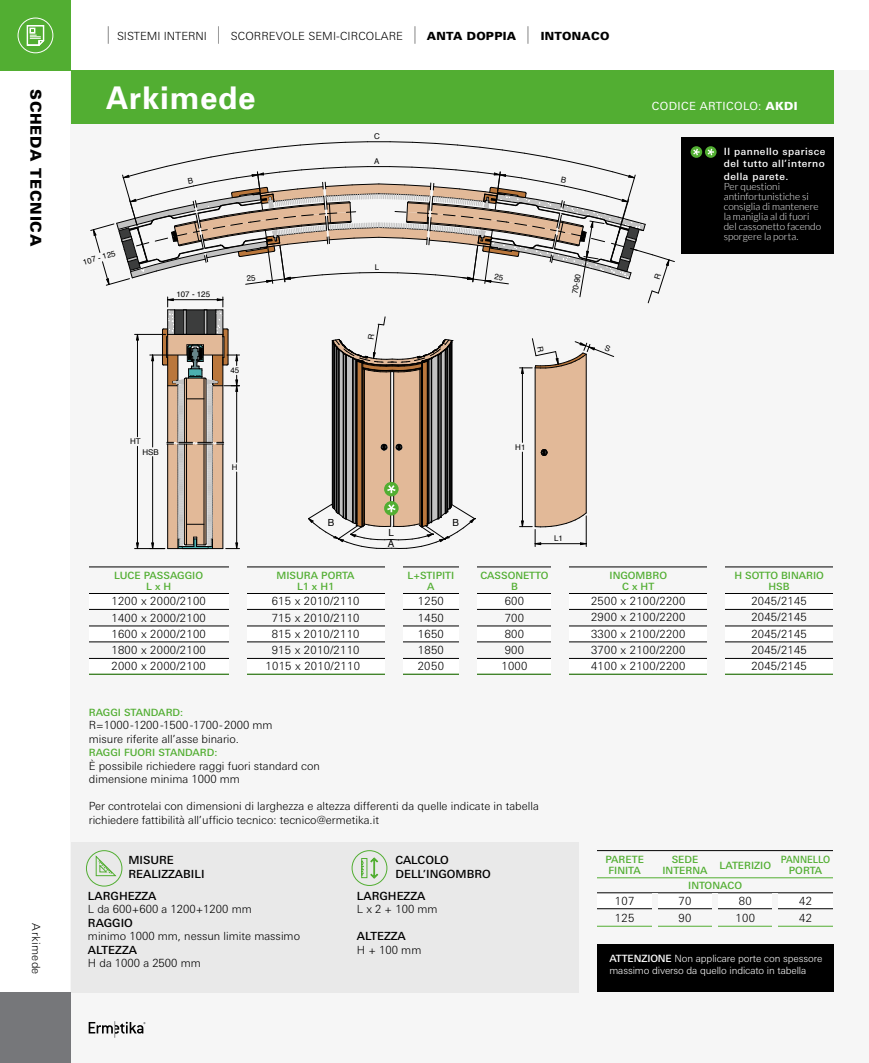
<style>
.page{position:relative;width:869px;height:1063px;background:#fff}
.page>*{position:absolute;margin:0;border:0;box-sizing:border-box;transform-origin:0 0}
.t1{font:700 31.25px "Univers";letter-spacing:.025em;color:#fff}
.t2{font:900 15px "Univers";letter-spacing:.05em;color:#000}
.t3{font:300 11.25px/16.2px "Linotype Univers Basic";color:#000}
.t4{font:300 11.25px/16.2px "Linotype Univers Basic";letter-spacing:.02em;color:#000;text-align:center}
.t5{font:500 11.25px/13.5px "Linotype Univers Basic";color:#000}
.t6{font:11.25px "Linotype Univers Basic";letter-spacing:.03em;color:#fff}
.t7{font:300 11.25px "Linotype Univers Basic";letter-spacing:.03em;color:#000}
.t8{font:500 10px/11.2px "Linotype Univers Basic";color:#52ae32;text-align:center}
.t9{font:300 10px/10px "Lato";color:#fff}
.t10{font:300 10px/12.5px "Linotype Univers Basic";letter-spacing:-.01em;color:#fff}
.t11{font:500 10px/12.5px "Linotype Univers Basic";letter-spacing:.05em;color:#fff;text-align:justify}
.t12{font:500 10px/11.2px "Linotype Univers Basic";color:#52ae32;text-align:center;scale:.92 1}
.t13{font:9.75px/11.2px "Helvetica";color:#000}
.t14{font:8px "Helvetica";letter-spacing:-.005em;color:#000}
.s1{font-family:"Linotype Univers Extd Ult";font-style:italic;font-size:17.5px}
.s2{font-family:"Univers";font-weight:900}
.s3{font-weight:500}
</style>
<div class="page">
<div style="left:71px;top:71px;width:797px;height:934px;background:#f6f6f6"></div>
<div style="left:71px;top:992px;width:797px;height:71px;background:#f6f6f6"></div>
<div style="left:0;top:992px;width:71px;height:71px;background:#76777a"></div>
<div style="left:0;top:0;width:71px;height:71px;background:#52ae32"></div>
<svg style="left:89px;top:1021px;width:56px;height:17px"></svg>
<div style="left:18px;top:18px;width:35px;height:35px;border:1px solid #fff;border-radius:50%"></div>
<svg style="left:27px;top:25px;width:17px;height:21px"></svg>
<div style="left:71px;top:842px;width:508px;height:150px;background:#e9e9e9"></div>
<div style="left:71px;top:71px;width:762px;height:53px;background:#52ae32"></div>
<svg style="left:86px;top:850px;width:36px;height:37px"></svg>
<svg style="left:351px;top:850px;width:36px;height:36px"></svg>
<div style="left:592px;top:893px;width:249px;height:16px;background:#fff"></div>
<hr style="left:585px;top:850px;width:255px;height:1px;background:#000">
<hr style="left:594px;top:926px;width:246px;height:1px;background:#52ae32">
<hr style="left:585px;top:877px;width:255px;height:1px;background:#52ae32">
<div style="left:651px;top:893px;width:6px;height:69px;background:#f6f6f6"></div>
<div style="left:712px;top:893px;width:5px;height:69px;background:#f6f6f6"></div>
<div style="left:772px;top:893px;width:5px;height:69px;background:#f6f6f6"></div>
<div style="left:832px;top:838px;width:12px;height:161px;background:#f6f6f6"></div>
<div style="left:579px;top:838px;width:18px;height:161px;background:#f6f6f6"></div>
<div style="left:597px;top:944px;width:236px;height:48px;background:#000"></div>
<div style="left:680px;top:137px;width:153px;height:117px;background:#000"></div>
<svg style="left:704px;top:146px;width:12px;height:12px"></svg>
<svg style="left:707px;top:149px;width:6px;height:6px"></svg>
<svg style="left:690px;top:146px;width:12px;height:12px"></svg>
<svg style="left:693px;top:149px;width:6px;height:6px"></svg>
<div style="left:83px;top:593px;width:756px;height:16px;background:#fff"></div>
<div style="left:83px;top:593px;width:756px;height:17px;border:1px solid #000"></div>
<div style="left:83px;top:626px;width:756px;height:16px;background:#fff"></div>
<div style="left:83px;top:658px;width:756px;height:16px;background:#fff"></div>
<div style="left:83px;top:658px;width:756px;height:17px;border:1px solid #000"></div>
<hr style="left:89px;top:567px;width:747px;height:1px;background:#000">
<hr style="left:86px;top:674px;width:750px;height:1px;background:#52ae32">
<div style="left:77px;top:560px;width:12px;height:159px;background:#f6f6f6"></div>
<div style="left:229px;top:560px;width:17px;height:125px;background:#f6f6f6"></div>
<div style="left:384px;top:560px;width:18px;height:125px;background:#f6f6f6"></div>
<div style="left:459px;top:560px;width:18px;height:125px;background:#f6f6f6"></div>
<div style="left:551px;top:559px;width:18px;height:126px;background:#f6f6f6"></div>
<div style="left:707px;top:559px;width:17px;height:126px;background:#f6f6f6"></div>
<div style="left:833px;top:559px;width:17px;height:172px;background:#f6f6f6"></div>
<svg style="left:90px;top:142px;width:584px;height:407px"></svg>
<h2 class="t2" style="left:45px;top:89px;width:159px;rotate:90deg">SCHEDA TECNICA</h2>
<p class="t7" style="left:43px;top:923px;width:52px;rotate:90deg">Arkimede</p>
<p class="t3" style="left:106px;top:28px;width:504px"><span class="s1">|</span> SISTEMI INTERNI <span class="s1">|</span> SCORREVOLE SEMI-CIRCOLARE <span class="s1">|</span> <span class="s2">ANTA DOPPIA</span> <span class="s1">|</span> <span class="s2">INTONACO</span></p>
<h1 class="t1" style="left:106px;top:78px;width:151px">Arkimede</h1>
<p class="t14" style="left:81px;top:256px;width:35px;rotate:-16deg">107 - 125</p>
<p class="t14" style="left:176px;top:288px;width:35px">107 - 125</p>
<p class="t14" style="left:130px;top:435px;width:12px">HT</p>
<p class="t14" style="left:142px;top:446px;width:18px">HSB</p>
<p class="t14" style="left:230px;top:364px;width:10px">45</p>
<p class="t14" style="left:232px;top:461px;width:7px">H</p>
<p class="t14" style="left:374px;top:130px;width:7px">C</p>
<p class="t14" style="left:374px;top:155px;width:7px">A</p>
<p class="t14" style="left:374px;top:261px;width:6px">L</p>
<p class="t14" style="left:568px;top:293px;width:22px;rotate:-80deg">70-90</p>
<p class="t13" style="left:327px;top:517px;width:8px">B</p>
<p class="t13" style="left:452px;top:517px;width:8px">B</p>
<p class="t13" style="left:387px;top:527px;width:8px">L<br>A</p>
<p class="t14" style="left:515px;top:441px;width:12px">H1</p>
<p class="t14" style="left:554px;top:532px;width:10px">L1</p>
<p class="t6" style="left:651px;top:100px;width:147px">CODICE ARTICOLO: <span class="s2">AKDI</span></p>
<p class="t11" style="left:723px;top:145px;width:103px">Il pannello sparisce del tutto all’interno della parete.</p>
<p class="t9" style="left:723px;top:181px;width:99px">Per questioni antinfortunistiche si consiglia di mantenere la maniglia al di fuori del cassonetto facendo sporgere la porta.</p>
<p class="t8" style="left:114px;top:570px;width:90px">LUCE PASSAGGIO<br>L x H</p>
<p class="t3" style="left:111px;top:593px;width:96px;text-align:justify">1200 x 2000/2100<br>1400 x 2000/2100<br>1600 x 2000/2100<br>1800 x 2000/2100<br>2000 x 2000/2100</p>
<p class="t8" style="left:276px;top:570px;width:80px">MISURA PORTA<br>L1 x H1</p>
<p class="t4" style="left:265px;top:593px;width:96px">615 x 2010/2110<br>715 x 2010/2110<br>815 x 2010/2110<br>915 x 2010/2110<br>1015 x 2010/2110</p>
<p class="t8" style="left:407px;top:570px;width:48px">L+STIPITI<br>A</p>
<p class="t3" style="left:417px;top:593px;width:28px;text-align:justify">1250<br>1450<br>1650<br>1850<br>2050</p>
<p class="t8" style="left:480px;top:570px;width:69px">CASSONETTO<br>B</p>
<p class="t4" style="left:501px;top:593px;width:27px;text-align:left">600<br>700<br>800<br>900<br>1000</p>
<p class="t8" style="left:89px;top:707px;width:96px">RAGGI STANDARD:</p>
<p class="t3" style="left:89px;top:718px;width:185px;line-height:13.5px">R=1000-1200-1500-1700-2000 mm misure riferite all’asse binario.</p>
<p class="t8" style="left:89px;top:747px;width:130px">RAGGI FUORI STANDARD:</p>
<p class="t3" style="left:89px;top:759px;width:232px;line-height:13.5px">È possibile richiedere raggi fuori standard con dimensione minima 1000 mm</p>
<p class="t3" style="left:89px;top:799px;width:451px;line-height:13.5px">Per controtelai con dimensioni di larghezza e altezza differenti da quelle indicate in tabella richiedere fattibilità all’ufficio tecnico: tecnico@ermetika.it</p>
<p class="t8" style="left:609px;top:570px;width:59px">INGOMBRO<br>C x HT</p>
<p class="t3" style="left:591px;top:593px;width:96px;text-align:justify">2500 x 2100/2200<br>2900 x 2100/2200<br>3300 x 2100/2200<br>3700 x 2100/2200<br>4100 x 2100/2200</p>
<p class="t8" style="left:734px;top:570px;width:91px">H SOTTO BINARIO<br>HSB</p>
<p class="t3" style="left:751px;top:593px;width:57px;text-align:justify">2045/2145<br>2045/2145<br>2045/2145<br>2045/2145<br>2045/2145</p>
<p class="t12" style="left:780px;top:854px;width:55px">PANNELLO<br>PORTA</p>
<p class="t3" style="left:798px;top:893px;width:14px">42<br>42</p>
<p class="t8" style="left:662px;top:854px;width:47px">SEDE<br>INTERNA</p>
<p class="t3" style="left:678px;top:893px;width:14px">70<br>90</p>
<p class="t5" style="left:128px;top:854px;width:78px">MISURE<br>REALIZZABILI</p>
<p class="t5" style="left:395px;top:854px;width:97px">CALCOLO<br>DELL’INGOMBRO</p>
<p class="t8" style="left:605px;top:854px;width:40px;text-align:left">PARETE<br>FINITA</p>
<p class="t3" style="left:614px;top:893px;width:21px">107<br>125</p>
<p class="t8" style="left:719px;top:860px;width:53px">LATERIZIO</p>
<p class="t3" style="left:735px;top:893px;width:21px">80<br>100</p>
<p class="t8" style="left:688px;top:880px;width:55px">INTONACO</p>
<p class="t5" style="left:357px;top:889px;width:70px">LARGHEZZA</p>
<p class="t3" style="left:357px;top:901px;width:82px">L x 2 + 100 mm</p>
<p class="t5" style="left:357px;top:929px;width:50px">ALTEZZA</p>
<p class="t3" style="left:357px;top:941px;width:66px">H + 100 mm</p>
<p class="t5" style="left:88px;top:889px;width:70px">LARGHEZZA</p>
<p class="t3" style="left:88px;top:901px;width:165px">L da 600+600 a 1200+1200 mm</p>
<p class="t5" style="left:88px;top:916px;width:46px">RAGGIO</p>
<p class="t3" style="left:88px;top:928px;width:213px">minimo 1000 mm, nessun limite massimo</p>
<p class="t5" style="left:88px;top:943px;width:50px">ALTEZZA</p>
<p class="t3" style="left:88px;top:955px;width:114px">H da 1000 a 2500 mm</p>
<p class="t10" style="left:609px;top:952px;width:214px"><span class="s3">ATTENZIONE</span> Non applicare porte con spessore massimo diverso da quello indicato in tabella</p>
</div>
